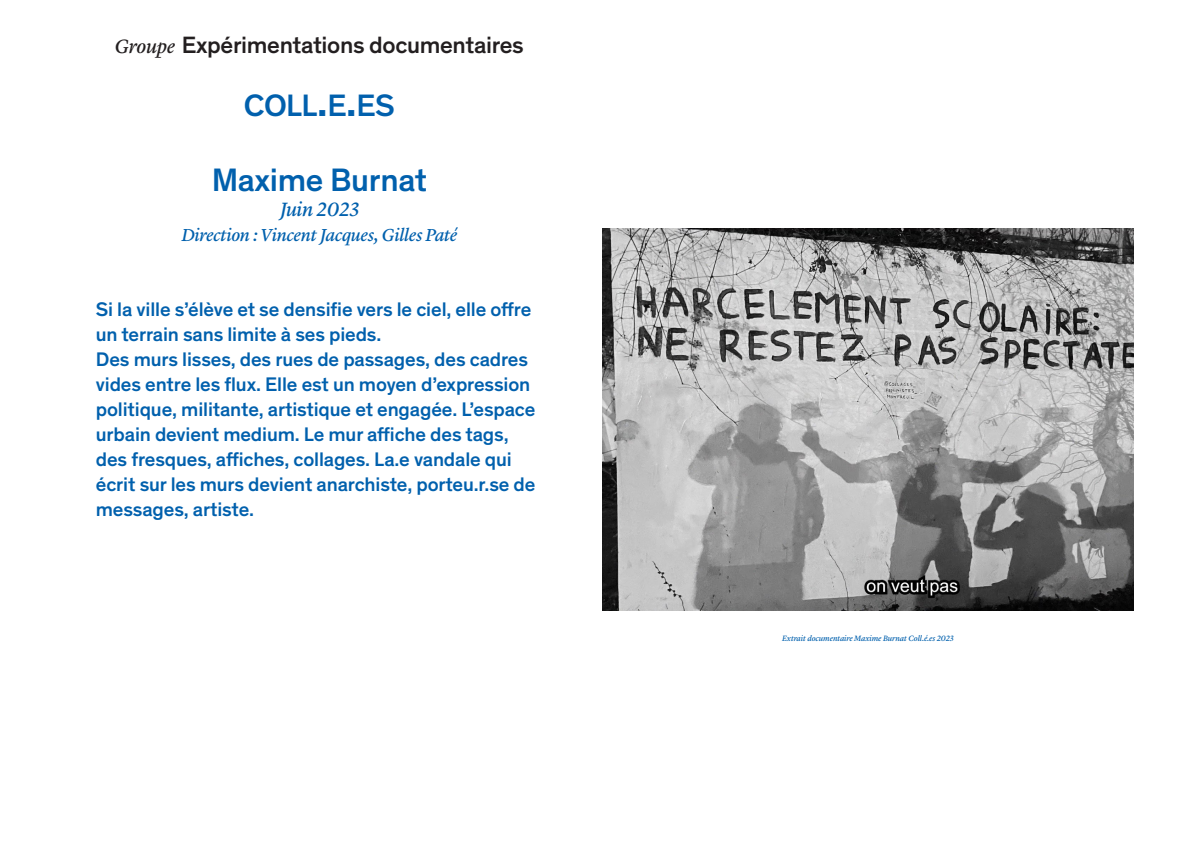
<style>
.page{position:relative;width:1191px;height:842px;background:#fff}
.page>*{position:absolute;margin:0;border:0;box-sizing:border-box;transform-origin:0 0}
.h3_Theinhardt{font:500 33px "Theinhardt";letter-spacing:-.01em;color:#0160ad}
.H2_Theinhardt{font:500 31.5px "Theinhardt";letter-spacing:-.02em;color:#0160ad}
.H2_Theinhardt-2{font:500 24px "Theinhardt";letter-spacing:-.015em;color:#231f20}
.T_-_Courant_Theinhar{font:500 20px/25px "Theinhardt";letter-spacing:-.01em;color:#0160ad}
.h3_Theinhardt-2{font:italic 20px "Lyon Text Regular No.2";letter-spacing:-.025em;color:#0160ad}
.h3_Theinhardt-3{font:italic 18px "Lyon Text Regular No.2";letter-spacing:-.02em;color:#0160ad}
.T_-_Courant_Theinhar-2{font:italic 8px "Lyon Text Regular No.2";letter-spacing:-.015em;color:#0160ad}
.s1{font-family:"Lyon Text Regular No.2";font-weight:400;font-style:italic;font-size:20px}
.s2{font-size:45px}
</style>
<div class="page">
<img style="left:602px;top:228px;width:531px;height:383px">
<p class="H2_Theinhardt-2" style="left:115px;top:27px;width:410px"><span class="s1">Groupe</span> Expérimentations documentaires</p>
<p class="H2_Theinhardt" style="left:244px;top:82px;width:152px">COLL<span class="s2">.</span>E<span class="s2">.</span>ES</p>
<p class="h3_Theinhardt" style="left:212px;top:155px;width:217px">Maxime Burnat</p>
<p class="h3_Theinhardt-2" style="left:280px;top:194px;width:81px">Juin 2023</p>
<p class="h3_Theinhardt-3" style="left:181px;top:221px;width:277px">Direction : Vincent Jacques, Gilles Paté</p>
<p class="T_-_Courant_Theinhar" style="left:96px;top:295px;width:437px">Si la ville s’élève et se densifie vers le ciel, elle offre un terrain sans limite à ses pieds.</p>
<p class="T_-_Courant_Theinhar" style="left:96px;top:345px;width:441px">Des murs lisses, des rues de passages, des cadres vides entre les flux. Elle est un moyen d’expression politique, militante, artistique et engagée. L’espace urbain devient medium. Le mur affiche des tags, des fresques, affiches, collages. La.e vandale qui écrit sur les murs devient anarchiste, porteu.r.se de messages, artiste.</p>
<p class="T_-_Courant_Theinhar-2" style="left:782px;top:632px;width:173px">Extrait documentaire Maxime Burnat Coll.é.es 2023</p>
</div>
